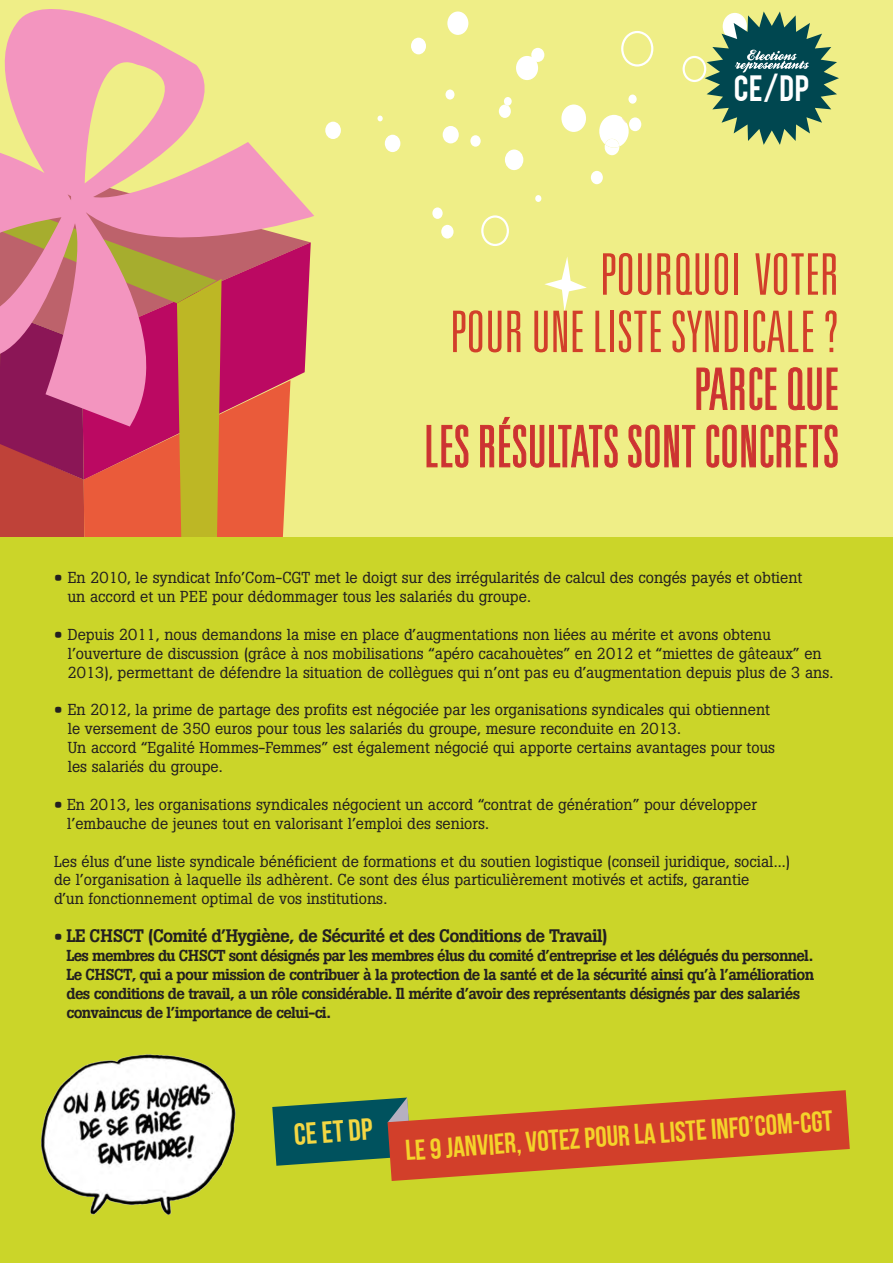
<style>
.page{position:relative;width:893px;height:1263px;background:#fff}
.page>*{position:absolute;margin:0;border:0;box-sizing:border-box;transform-origin:0 0}
.t1{font:300 ultra-condensed 57.3px/57.3px "Univers";color:#d23f2a;text-align:right}
.t2{font:300 ultra-condensed 57.3px "Univers";color:#c33}
.t3{font:30.45px "Bebas Neue";color:#f4d743}
.t4{font:28.8px "Bebas Neue";color:#f4d32a}
.t5{font:28.8px "Bebas";color:#fff}
.t6{font:500 18px "Boton";letter-spacing:-.04em;color:#231f20}
.t7{font:15.75px/18.9px "Boton";color:#231f20}
.t8{font:500 15.75px/18.9px "Boton";letter-spacing:-.04em;color:#231f20}
.s1{font-family:"Amoebia Drop"}
.s2{font-family:"Amoebia Drop";font-weight:400;font-size:15.75px}
</style>
<div class="page">
<div style="left:0;top:0;width:893px;height:911px;background:#efee87"></div>
<svg style="left:222px;top:480px;width:68px;height:58px;background:#e96940"></svg>
<div style="left:222px;top:426px;width:67px;height:54px;background:#ea5b3a"></div>
<svg style="left:0;top:426px;width:222px;height:112px;background:#c5543e"></svg>
<svg style="left:0;top:9px;width:314px;height:417px"></svg>
<svg style="left:544px;top:257px;width:43px;height:55px"></svg>
<div style="left:325px;top:122px;width:16px;height:17px;background:#fff;border-radius:50%"></div>
<div style="left:385px;top:135px;width:15px;height:17px;background:#fff;border-radius:50%"></div>
<div style="left:504px;top:97px;width:8px;height:9px;background:#fff;border-radius:50%"></div>
<svg style="left:377px;top:116px;width:6px;height:5px"></svg>
<svg style="left:481px;top:215px;width:28px;height:31px"></svg>
<div style="left:441px;top:225px;width:13px;height:14px;background:#fff;border-radius:50%"></div>
<div style="left:432px;top:207px;width:11px;height:12px;background:#fff;border-radius:50%"></div>
<svg style="left:621px;top:31px;width:32px;height:36px"></svg>
<div style="left:447px;top:11px;width:21px;height:24px;background:#fff;border-radius:50%"></div>
<div style="left:445px;top:89px;width:10px;height:11px;background:#fff;border-radius:50%"></div>
<div style="left:411px;top:38px;width:15px;height:16px;background:#fff;border-radius:50%"></div>
<svg style="left:516px;top:48px;width:28px;height:32px"></svg>
<svg style="left:443px;top:126px;width:16px;height:17px"></svg>
<div style="left:561px;top:104px;width:25px;height:28px;background:#fff;border-radius:50%"></div>
<svg style="left:499px;top:105px;width:12px;height:13px"></svg>
<svg style="left:591px;top:171px;width:12px;height:13px"></svg>
<svg style="left:599px;top:115px;width:31px;height:40px"></svg>
<div style="left:505px;top:149px;width:18px;height:21px;background:#fff;border-radius:50%"></div>
<div style="left:535px;top:195px;width:6px;height:7px;background:#fff;border-radius:50%"></div>
<svg style="left:628px;top:94px;width:9px;height:10px"></svg>
<div style="left:470px;top:135px;width:11px;height:12px;background:#fff;border-radius:50%"></div>
<div style="left:629px;top:117px;width:12px;height:14px;background:#fff;border-radius:50%"></div>
<div style="left:0;top:538px;width:893px;height:725px;background:#cbd529"></div>
<svg style="left:696px;top:367px;width:81px;height:44px"></svg>
<svg style="left:788px;top:367px;width:50px;height:44px"></svg>
<svg style="left:426px;top:424px;width:43px;height:44px"></svg>
<svg style="left:480px;top:416px;width:138px;height:52px"></svg>
<svg style="left:628px;top:424px;width:68px;height:44px"></svg>
<svg style="left:706px;top:424px;width:132px;height:44px"></svg>
<svg style="left:683px;top:12px;width:156px;height:133px"></svg>
<svg style="left:272px;top:1090px;width:578px;height:91px"></svg>
<hr style="left:892px;top:0;width:1px;height:1263px;background:#aac9d2">
<svg style="left:892px;top:234px;width:1px;height:1029px"></svg>
<img style="left:40px;top:1055px;width:196px;height:160px">
<p class="t5" style="left:734px;top:68px;width:77px">CE/DP</p>
<p class="t1" style="left:450px;top:245px;width:390px">POURQUOI VOTER<br>POUR UNE LISTE SYNDICALE ?</p>
<p class="t2" style="left:694px;top:359px;width:146px">PARCE QUE</p>
<p class="t2" style="left:424px;top:417px;width:416px">LES RÉSULTATS SONT CONCRETS</p>
<p class="t7" style="left:68px;top:568px;width:736px;text-indent:-14px"><span class="s1">•</span> En 2010, le syndicat Info’Com-CGT met le doigt sur des irrégularités de calcul des congés payés et obtient un accord et un PEE pour dédommager tous les salariés du groupe.</p>
<p class="t7" style="left:68px;top:625px;width:767px;text-indent:-14px"><span class="s1">•</span> Depuis 2011, nous demandons la mise en place d’augmentations non liées au mérite et avons obtenu l’ouverture de discussion (grâce à nos mobilisations “apéro cacahouètes” en 2012 et “miettes de gâteaux” en<br>2013), permettant de défendre la situation de collègues qui n’ont pas eu d’augmentation depuis plus de 3 ans.</p>
<p class="t7" style="left:68px;top:700px;width:709px;text-indent:-14px"><span class="s1">•</span> En 2012, la prime de partage des profits est négociée par les organisations syndicales qui obtiennent le versement de 350 euros pour tous les salariés du groupe, mesure reconduite en 2013.<br>Un accord “Egalité Hommes-Femmes” est également négocié qui apporte certains avantages pour tous les salariés du groupe.</p>
<p class="t7" style="left:67px;top:795px;width:691px;text-indent:-13px"><span class="s1">•</span> En 2013, les organisations syndicales négocient un accord “contrat de génération” pour développer l’embauche de jeunes tout en valorisant l’emploi des seniors.</p>
<p class="t7" style="left:54px;top:851px;width:738px">Les élus d’une liste syndicale bénéficient de formations et du soutien logistique (conseil juridique, social...) de l’organisation à laquelle ils adhèrent. Ce sont des élus particulièrement motivés et actifs, garantie<br>d’un fonctionnement optimal de vos institutions.</p>
<p class="t6" style="left:54px;top:926px;width:555px"><span class="s2">•</span> LE CHSCT (Comité d’Hygiène, de Sécurité et des Conditions de Travail)</p>
<p class="t8" style="left:66px;top:946px;width:749px">Les membres du CHSCT sont désignés par les membres élus du comité d’entreprise et les délégués du personnel.<br>Le CHSCT, qui a pour mission de contribuer à la protection de la santé et de la sécurité ainsi qu’à l’amélioration des conditions de travail, a un rôle considérable. Il mérite d’avoir des représentants désignés par des salariés convaincus de l’importance de celui-ci.</p>
<p class="t3" style="left:293px;top:1118px;width:80px;rotate:-4deg">CE ET DP</p>
<p class="t4" style="left:404px;top:1135px;width:430px;rotate:-4deg">LE 9 JANVIER, VOTEZ POUR LA LISTE INFO’COM-CGT</p>
</div>
